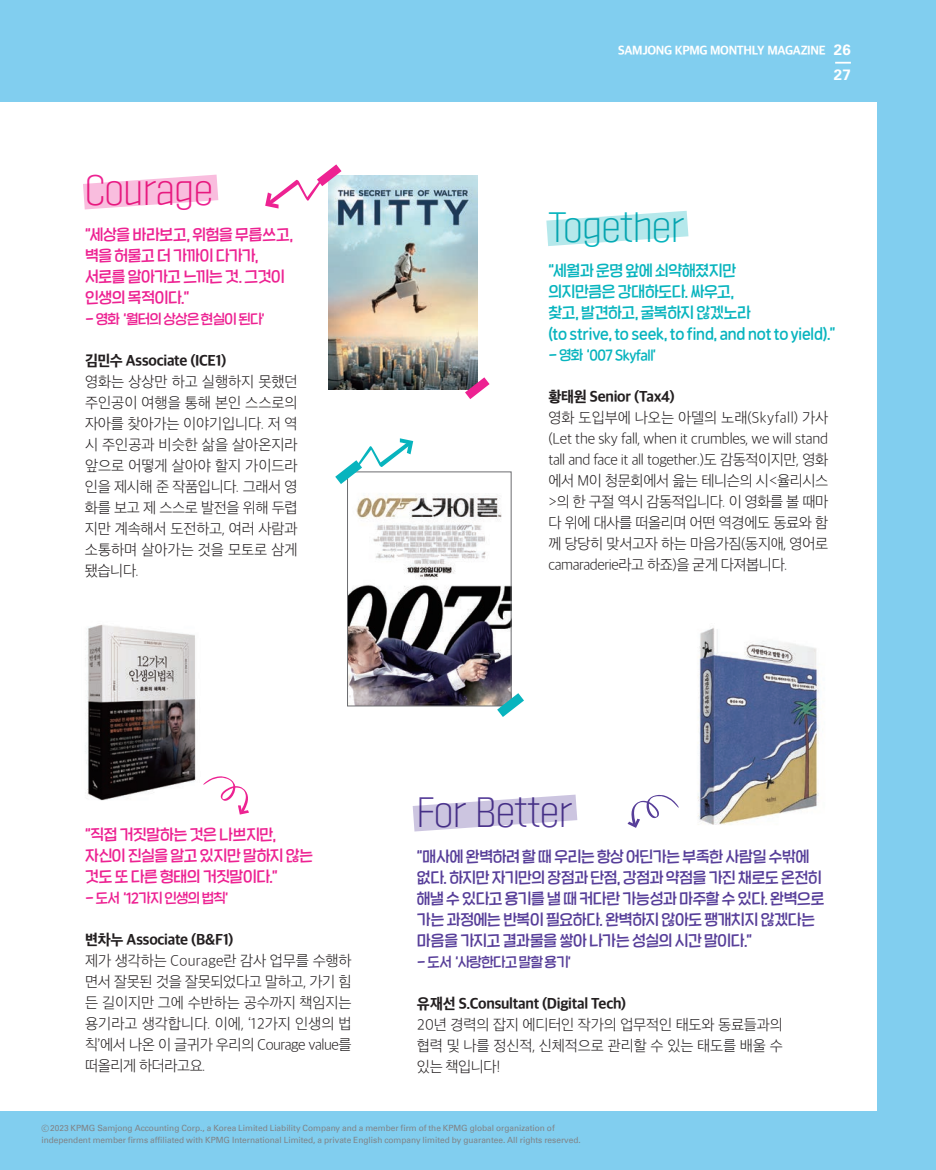
<style>
.page{position:relative;width:936px;height:1170px;background:#fff}
.page>*{position:absolute;margin:0;border:0;box-sizing:border-box;transform-origin:0 0}
.t1{font:33px "SD Gyeokdong G203 Lt";color:#573e99}
.t2{font:33px "SD Gyeokdong G203 Lt";color:#08b4be}
.t3{font:33px "SD Gyeokdong G203 Lt";color:#ed2292}
.t4{font:15px/21px "SD Nemony 2 h Oblique Rg";letter-spacing:-.005em;color:#573e99}
.t5{font:15px/21px "SD Nemony 2 h Oblique Rg";letter-spacing:-.01em;color:#ed2292}
.t6{font:15px/21px "SD Nemony 2 h Oblique Rg";letter-spacing:-.005em;color:#08b4be}
.t7{font:700 15px "Univers LT Std";color:#fff}
.t8{font:14.55px/21px "SD Gothic Neoa b Ult Lt";letter-spacing:-.025em;color:#231f20;text-align:justify}
.t9{font:14.55px "SD Gothic Neoa h Ex Bd";letter-spacing:-.02em;color:#231f20}
.t10{font:13.5px "SD Nemony 2 h Oblique Rg";letter-spacing:-.03em;color:#ed2292}
.t11{font:13.5px "SD Nemony 2 h Oblique Rg";letter-spacing:-.03em;color:#08b4be}
.t12{font:13.5px "SD Nemony 2 h Oblique Rg";letter-spacing:-.03em;color:#573e99}
.t13{font:12px "SD Gothic Neoa Uni h Eb";letter-spacing:-.03em;color:#fff}
.t14{font:8.55px/12.5px "Universfor KPMG";color:#808285}
.s1{font-family:"Univers LT Std";font-weight:700;font-size:15px}
.s2{font-family:"SD Gothic Neoa Uni b Ul"}
</style>
<div class="page">
<div style="left:0;top:0;width:935px;height:1169px;background:#81ceef"></div>
<div style="left:0;top:102px;width:876px;height:1008px;background:#fff"></div>
<svg style="left:835px;top:62px;width:15px;height:2px"></svg>
<img style="left:697px;top:627px;width:124px;height:198px">
<img style="left:85px;top:625px;width:111px;height:176px">
<img style="left:328px;top:175px;width:150px;height:214px">
<svg style="left:465px;top:377px;width:24px;height:22px"></svg>
<img style="left:349px;top:494px;width:160px;height:210px">
<div style="left:347px;top:471px;width:164px;height:235px;border:1px solid #6c6d70"></div>
<svg style="left:497px;top:693px;width:27px;height:24px"></svg>
<svg style="left:83px;top:175px;width:135px;height:34px"></svg>
<svg style="left:546px;top:211px;width:142px;height:35px"></svg>
<svg style="left:412px;top:794px;width:165px;height:37px"></svg>
<svg style="left:265px;top:164px;width:76px;height:44px"></svg>
<svg style="left:335px;top:438px;width:78px;height:46px"></svg>
<svg style="left:203px;top:776px;width:46px;height:38px"></svg>
<svg style="left:627px;top:794px;width:51px;height:33px"></svg>
<p class="t13" style="left:618px;top:44px;width:234px">SAMJONG KPMG MONTHLY MAGAZINE <span class="s1">26</span></p>
<h1 class="t3" style="left:85px;top:173px;width:129px">Courage</h1>
<p class="t5" style="left:85px;top:223px;width:209px">“세상을 바라보고, 위험을 무릅쓰고, 벽을 허물고 더 가까이 다가가, 서로를 알아가고 느끼는 것. 그것이 인생의 목적이다.”</p>
<p class="t10" style="left:85px;top:308px;width:181px">- 영화 ‘월터의 상상은 현실이 된다’</p>
<p class="t9" style="left:85px;top:353px;width:143px">김민수 Associate (ICE1)</p>
<p class="t8" style="left:85px;top:371px;width:214px">영화는 상상만 하고 실행하지 못했던 주인공이 여행을 통해 본인 스스로의 자아를 찾아가는 이야기입니다. 저 역 시 주인공과 비슷한 삶을 살아온지라 앞으로 어떻게 살아야 할지 가이드라 인을 제시해 준 작품입니다. 그래서 영 화를 보고 제 스스로 발전을 위해 두렵 지만 계속해서 도전하고, 여러 사람과 소통하며 살아가는 것을 모토로 삼게 됐습니다.</p>
<h1 class="t2" style="left:548px;top:210px;width:137px">Together</h1>
<p class="t7" style="left:833px;top:66px;width:18px">27</p>
<p class="t6" style="left:548px;top:259px;width:288px">“세월과 운명 앞에 쇠약해졌지만<br>의지만큼은 강대하도다. 싸우고,<br>찾고, 발견하고, 굴복하지 않겠노라<br>(to strive, to seek, to find, and not to yield).”</p>
<p class="t11" style="left:548px;top:344px;width:109px">- 영화 ‘007 Skyfall’</p>
<p class="t9" style="left:548px;top:389px;width:128px">황태원 Senior (Tax4)</p>
<p class="t8" style="left:548px;top:407px;width:281px">영화 도입부에 나오는 아델의 노래(Skyfall) 가사 (Let the sky fall, when it crumbles, we will stand tall and face it all together.)도 감동적이지만, 영화 에서 M이 청문회에서 읊는 테니슨의 시&lt;율리시스 &gt;의 한 구절 역시 감동적입니다. 이 영화를 볼 때마 다 위에 대사를 떠올리며 어떤 역경에도 동료와 함 께 당당히 맞서고자 하는 마음가짐(동지애, 영어로 camaraderie라고 하죠)을 굳게 다져봅니다.</p>
<p class="t5" style="left:85px;top:822px;width:229px">“직접 거짓말하는 것은 나쁘지만, 자신이 진실을 알고 있지만 말하지 않는 것도 또 다른 형태의 거짓말이다.”</p>
<p class="t10" style="left:85px;top:886px;width:144px">- 도서 ‘12가지 인생의 법칙’</p>
<p class="t9" style="left:85px;top:931px;width:150px">변차누 Associate (B&amp;F1)</p>
<p class="t8" style="left:85px;top:949px;width:268px">제가 생각하는 Courage란 감사 업무를 수행하 면서 잘못된 것을 잘못되었다고 말하고, 가기 힘 든 길이지만 그에 수반하는 공수까지 책임지는 용기라고 생각합니다. 이에, ‘12가지 인생의 법 칙’에서 나온 이 글귀가 우리의 Courage value를 떠올리게 하더라고요.</p>
<h1 class="t1" style="left:417px;top:795px;width:157px">For Better</h1>
<p class="t4" style="left:417px;top:845px;width:409px">“매사에 완벽하려 할 때 우리는 항상 어딘가는 부족한 사람일 수밖에 없다. 하지만 자기만의 장점과 단점, 강점과 약점을 가진 채로도 온전히 해낼 수 있다고 용기를 낼 때 커다란 가능성과 마주할 수 있다. 완벽으로 가는 과정에는 반복이 필요하다. 완벽하지 않아도 팽개치지 않겠다는 마음을 가지고 결과물을 쌓아 나가는 성실의 시간 말이다.”</p>
<p class="t12" style="left:417px;top:951px;width:155px">- 도서 ‘사랑한다고 말할 용기’</p>
<p class="t9" style="left:417px;top:996px;width:211px">유재선 S.Consultant (Digital Tech)</p>
<p class="t8" style="left:417px;top:1013px;width:367px">20년 경력의 잡지 에디터인 작가의 업무적인 태도와 동료들과의 협력 및 나를 정신적, 신체적으로 관리할 수 있는 태도를 배울 수 있는 책입니다!</p>
<p class="t14" style="left:41px;top:1121px;width:541px"><span class="s2">ⓒ</span> 2023 KPMG Samjong Accounting Corp., a Korea Limited Liability Company and a member firm of the KPMG global organization of independent member firms affiliated with KPMG International Limited, a private English company limited by guarantee. All rights reserved.</p>
</div>
